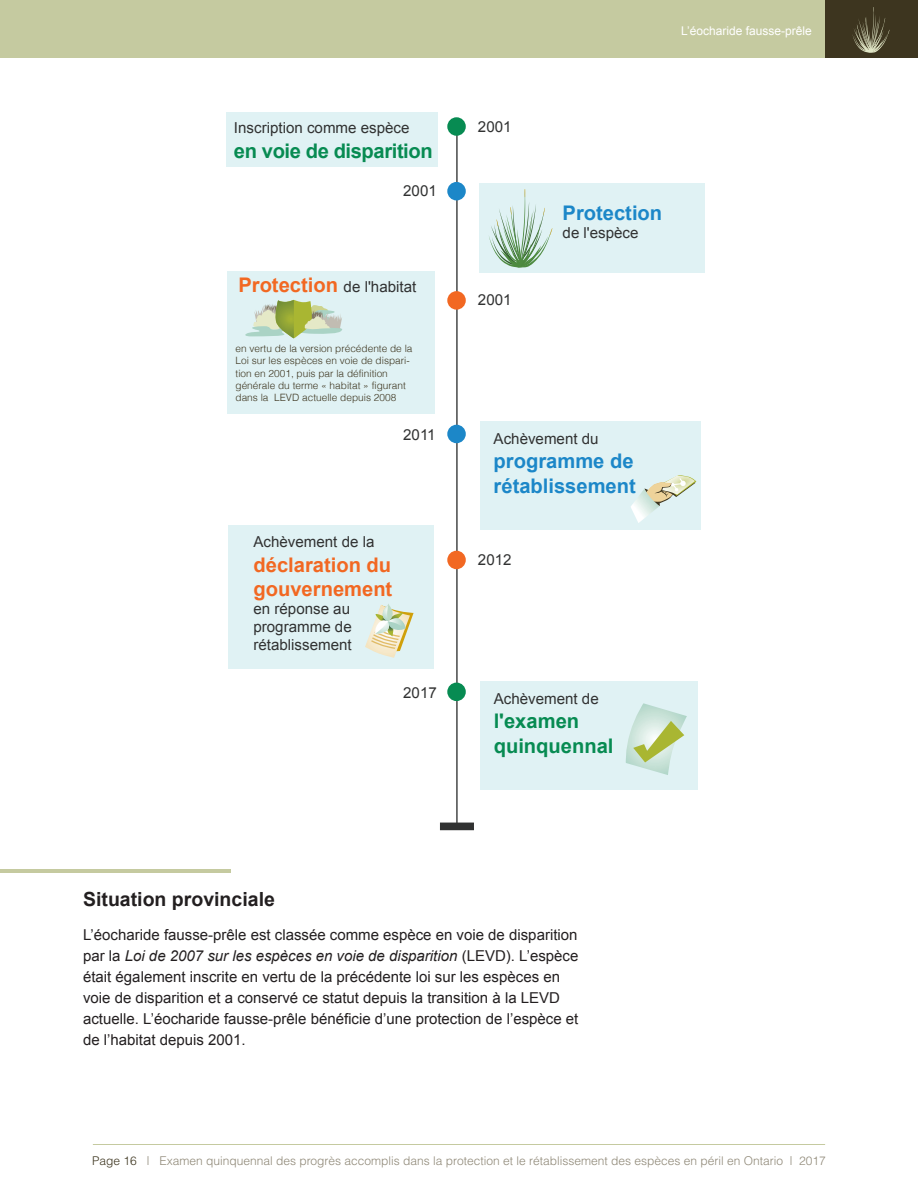
<style>
.page{position:relative;width:918px;height:1188px;background:#fff}
.page>*{position:absolute;margin:0;border:0;box-sizing:border-box;transform-origin:0 0}
.t1{font:700 20.1px/24.2px "Arial";letter-spacing:-.01em;color:#078b52}
.t2{font:700 20.1px/24.2px "Arial";color:#1c87c8}
.t3{font:700 20.1px/24.2px "Arial";color:#f26822}
.Body{font:700 19.5px "Arial";color:#231f20}
.t4{font:15.15px/18.1px "Arial";color:#313232;text-align:justify}
.Body-2{font:15px/21px "Arial";color:#231f20}
.t5{font:300 12px "Helvetica";color:#8f8877}
.t6{font:12px "Arial";color:#fff}
.t7{font:300 10.05px/12.1px "Helvetica";color:#3d351f}
.s1{font-weight:700;font-size:20.1px;color:#f26822}
.s2{font-style:italic}
.s3{color:#3d351f}
</style>
<div class="page">
<hr style="left:93px;top:1144px;width:732px;height:1px;background:#c5caa0">
<div style="left:0;top:0;width:825px;height:57px;background:#c5caa0"></div>
<div style="left:825px;top:0;width:93px;height:57px;background:#3d351f"></div>
<hr style="left:456px;top:127px;width:2px;height:699px;background:#313232">
<div style="left:441px;top:823px;width:32px;height:7px;background:#313232"></div>
<div style="left:228px;top:525px;width:206px;height:143px;background:#e0f2f4"></div>
<div style="left:479px;top:184px;width:226px;height:89px;background:#e0f2f4"></div>
<div style="left:447px;top:117px;width:19px;height:19px;background:#078b52;border-radius:50%"></div>
<div style="left:447px;top:182px;width:19px;height:18px;background:#1c87c8;border-radius:50%"></div>
<div style="left:447px;top:291px;width:19px;height:19px;background:#f26822;border-radius:50%"></div>
<div style="left:447px;top:425px;width:19px;height:18px;background:#1c87c8;border-radius:50%"></div>
<div style="left:447px;top:551px;width:19px;height:18px;background:#f26822;border-radius:50%"></div>
<div style="left:447px;top:683px;width:19px;height:18px;background:#078b52;border-radius:50%"></div>
<div style="left:227px;top:271px;width:208px;height:142px;background:#e0f2f4"></div>
<svg style="left:245px;top:300px;width:97px;height:38px"></svg>
<div style="left:227px;top:112px;width:211px;height:55px;background:#e0f2f4"></div>
<div style="left:480px;top:421px;width:221px;height:109px;background:#e0f2f4"></div>
<svg style="left:631px;top:475px;width:65px;height:48px"></svg>
<svg style="left:365px;top:604px;width:49px;height:54px"></svg>
<div style="left:480px;top:682px;width:218px;height:108px;background:#e0f2f4"></div>
<svg style="left:625px;top:703px;width:62px;height:72px"></svg>
<svg style="left:489px;top:189px;width:63px;height:79px"></svg>
<hr style="left:0;top:869px;width:231px;height:3px;background:#c5caa0">
<svg style="left:852px;top:7px;width:38px;height:46px"></svg>
<p class="t4" style="left:234px;top:119px;width:177px">Inscription comme espèce</p>
<p class="t1" style="left:234px;top:139px;width:200px">en voie de disparition</p>
<p class="t4" style="left:403px;top:182px;width:35px">2001</p>
<p class="t4" style="left:238px;top:278px;width:179px"><span class="s1">Protection</span> de l'habitat</p>
<p class="t7" style="left:236px;top:342px;width:179px">en vertu de la version précédente de la Loi sur les espèces en voie de dispari&shy;tion en 2001, puis par la définition générale du terme « habitat » figurant dans la LEVD actuelle depuis 2008</p>
<p class="t4" style="left:403px;top:426px;width:34px">2011</p>
<p class="t4" style="left:253px;top:533px;width:123px">Achèvement de la</p>
<p class="t3" style="left:253px;top:553px;width:140px">déclaration du gouvernement</p>
<p class="t4" style="left:253px;top:600px;width:100px">en réponse au programme de rétablissement</p>
<p class="t4" style="left:403px;top:683px;width:35px">2017</p>
<p class="t4" style="left:478px;top:118px;width:35px">2001</p>
<p class="t4" style="left:478px;top:291px;width:35px">2001</p>
<p class="t6" style="left:681px;top:23px;width:132px">L’éocharide fausse-prêle</p>
<p class="t6" style="left:680px;top:23px;width:129px">American White Pelican</p>
<p class="t2" style="left:563px;top:200px;width:101px">Protection</p>
<p class="t4" style="left:563px;top:223px;width:78px">de l'espèce</p>
<p class="t4" style="left:494px;top:430px;width:107px">Achèvement du</p>
<p class="t2" style="left:494px;top:449px;width:144px">programme de rétablissement</p>
<p class="t4" style="left:478px;top:550px;width:35px">2012</p>
<p class="t4" style="left:494px;top:690px;width:107px">Achèvement de</p>
<p class="t1" style="left:494px;top:709px;width:121px">l'examen quinquennal</p>
<p class="Body" style="left:83px;top:888px;width:193px">Situation provinciale</p>
<p class="Body-2" style="left:83px;top:925px;width:497px">L’éocharide fausse-prêle est classée comme espèce en voie de disparition par la <span class="s2">Loi de 2007 sur les espèces en voie de disparition</span> (LEVD). L’espèce était également inscrite en vertu de la précédente loi sur les espèces en voie de disparition et a conservé ce statut depuis la transition à la LEVD actuelle. L’éocharide fausse-prêle bénéficie d’une protection de l’espèce et de l’habitat depuis 2001.</p>
<p class="t5" style="left:92px;top:1153px;width:735px"><span class="s3">Page 16</span> | Examen quinquennal des progrès accomplis dans la protection et le rétablissement des espèces en péril en Ontario | 2017</p>
</div>
